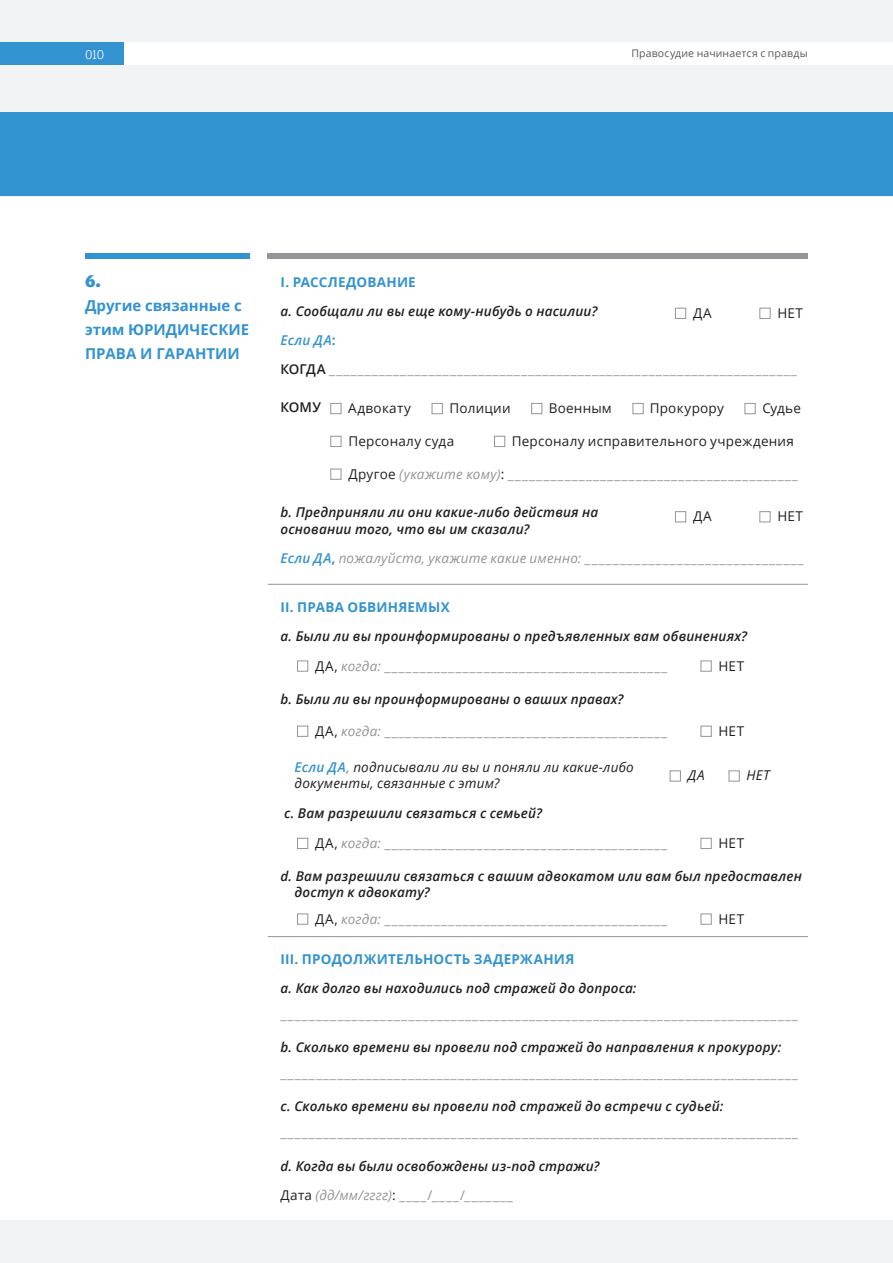
<style>
.page{position:relative;width:893px;height:1263px;background:#fff}
.page>*{position:absolute;margin:0;border:0;box-sizing:border-box;transform-origin:0 0}
.t1{font:900 18px "Amplitude";color:#3393d0}
.t2{font:700 15px/24px "Open Sans";color:#3393d0}
.Copy_Text_10_14_Left{font:13.5px "Open Sans";letter-spacing:.03em;color:#939598}
.Copy_Text_10_14_Left-2{font:italic 600 13.5px "Open Sans";letter-spacing:.015em;color:#231f20}
.Copy_Text_10_14_Left-3{font:13.5px "Open Sans";letter-spacing:.015em;color:#231f20}
.Copy_Text_10_14_Left-4{font:italic 13.5px "Open Sans";letter-spacing:.015em;color:#231f20}
.Copy_Text_10_14_Left-5{font:700 13.5px "Open Sans";letter-spacing:.015em;color:#3393d0}
.Copy_Text_10_14_Left-6{font:italic 600 13.5px "Open Sans";letter-spacing:.025em;color:#3393d0}
.Copy_Text_10_14_Left-7{font:600 13.5px "Open Sans";color:#231f20}
.t3{font:300 13.5px "Amplitude";color:#fff}
.t4{font:10.5px "Open Sans";letter-spacing:.015em;color:#57585a}
.s1{font-weight:700;font-style:normal}
.s2{font-weight:600;color:#231f20}
.s3{color:#231f20}
.s4{font-style:italic}
.s5{font-weight:600;font-style:italic;color:#3393d0}
.s6{font-weight:700;color:#3393d0}
.s7{font-weight:600;color:#3393d0}
.s8{font-weight:600;color:#939598}
</style>
<div class="page">
<div style="left:0;top:0;width:893px;height:196px;background:#f2f3f4"></div>
<div style="left:0;top:1220px;width:893px;height:43px;background:#f2f3f4"></div>
<div style="left:0;top:43px;width:124px;height:22px;background:#3393d0"></div>
<div style="left:124px;top:43px;width:769px;height:22px;background:#fff"></div>
<div style="left:0;top:113px;width:893px;height:83px;background:#3393d0"></div>
<div style="left:85px;top:253px;width:165px;height:6px;background:#3393d0"></div>
<div style="left:268px;top:253px;width:540px;height:6px;background:#939598"></div>
<hr style="left:268px;top:584px;width:540px;height:1px;background:#939598">
<hr style="left:268px;top:936px;width:540px;height:1px;background:#939598">
<div style="left:675px;top:308px;width:11px;height:11px;border:1px solid #939598"></div>
<div style="left:759px;top:308px;width:11px;height:11px;border:1px solid #939598"></div>
<div style="left:675px;top:511px;width:11px;height:11px;border:1px solid #939598"></div>
<div style="left:759px;top:511px;width:11px;height:11px;border:1px solid #939598"></div>
<div style="left:670px;top:770px;width:11px;height:11px;border:1px solid #939598"></div>
<div style="left:729px;top:770px;width:11px;height:11px;border:1px solid #939598"></div>
<div style="left:297px;top:660px;width:11px;height:12px;border:1px solid #939598"></div>
<div style="left:701px;top:660px;width:11px;height:12px;border:1px solid #939598"></div>
<div style="left:297px;top:726px;width:11px;height:11px;border:1px solid #939598"></div>
<div style="left:701px;top:726px;width:11px;height:11px;border:1px solid #939598"></div>
<div style="left:297px;top:838px;width:11px;height:11px;border:1px solid #939598"></div>
<div style="left:701px;top:838px;width:11px;height:11px;border:1px solid #939598"></div>
<div style="left:297px;top:913px;width:11px;height:12px;border:1px solid #939598"></div>
<div style="left:701px;top:913px;width:11px;height:12px;border:1px solid #939598"></div>
<div style="left:330px;top:403px;width:11px;height:11px;border:1px solid #939598"></div>
<div style="left:432px;top:403px;width:11px;height:11px;border:1px solid #939598"></div>
<div style="left:531px;top:403px;width:11px;height:11px;border:1px solid #939598"></div>
<div style="left:632px;top:403px;width:12px;height:11px;border:1px solid #939598"></div>
<div style="left:330px;top:436px;width:11px;height:11px;border:1px solid #939598"></div>
<div style="left:744px;top:403px;width:12px;height:11px;border:1px solid #939598"></div>
<div style="left:494px;top:436px;width:11px;height:11px;border:1px solid #939598"></div>
<div style="left:330px;top:469px;width:11px;height:11px;border:1px solid #939598"></div>
<p class="t3" style="left:85px;top:46px;width:21px">010</p>
<p class="t4" style="left:631px;top:46px;width:178px">Правосудие начинается с правды</p>
<p class="t1" style="left:85px;top:269px;width:17px">6.</p>
<p class="t2" style="left:85px;top:293px;width:166px">Другие связанные с этим ЮРИДИЧЕСКИЕ<br>ПРАВА И ГАРАНТИИ</p>
<p class="Copy_Text_10_14_Left-5" style="left:281px;top:272px;width:137px">I. РАССЛЕДОВАНИЕ</p>
<p class="Copy_Text_10_14_Left-2" style="left:281px;top:302px;width:318px">a. Сообщали ли вы еще кому-нибудь о насилии?</p>
<p class="Copy_Text_10_14_Left-6" style="left:281px;top:331px;width:57px">Если ДА<span class="s1">:</span></p>
<p class="Copy_Text_10_14_Left" style="left:281px;top:360px;width:518px"><span class="s2">КОГДА</span> __________________________________________________________________</p>
<p class="Copy_Text_10_14_Left-7" style="left:281px;top:398px;width:42px">КОМУ</p>
<p class="Copy_Text_10_14_Left-3" style="left:693px;top:304px;width:20px">ДА</p>
<p class="Copy_Text_10_14_Left-3" style="left:777px;top:304px;width:27px">НЕТ</p>
<p class="Copy_Text_10_14_Left-3" style="left:763px;top:399px;width:40px">Судье</p>
<p class="Copy_Text_10_14_Left-3" style="left:512px;top:432px;width:284px">Персоналу исправительного учреждения</p>
<p class="Copy_Text_10_14_Left" style="left:348px;top:464px;width:451px"><span class="s3">Другое</span> <span class="s4">(укажите кому)</span><span class="s3">:</span> _________________________________________</p>
<p class="Copy_Text_10_14_Left-3" style="left:348px;top:399px;width:64px">Адвокату</p>
<p class="Copy_Text_10_14_Left-3" style="left:450px;top:399px;width:62px">Полиции</p>
<p class="Copy_Text_10_14_Left-3" style="left:549px;top:399px;width:65px">Военным</p>
<p class="Copy_Text_10_14_Left-3" style="left:650px;top:399px;width:76px">Прокурору</p>
<p class="Copy_Text_10_14_Left-3" style="left:348px;top:432px;width:107px">Персоналу суда</p>
<p class="Copy_Text_10_14_Left-2" style="left:281px;top:503px;width:319px">b. Предприняли ли они какие-либо действия на</p>
<p class="Copy_Text_10_14_Left-2" style="left:281px;top:519px;width:250px">основании того, что вы им сказали?</p>
<p class="Copy_Text_10_14_Left" style="left:281px;top:549px;width:525px"><span class="s5">Если ДА</span><span class="s6">,</span> <span class="s4">пожалуйста, укажите какие именно:</span> _______________________________</p>
<p class="Copy_Text_10_14_Left-5" style="left:281px;top:597px;width:171px">II. ПРАВА ОБВИНЯЕМЫХ</p>
<p class="Copy_Text_10_14_Left-2" style="left:281px;top:627px;width:468px">a. Были ли вы проинформированы о предъявленных вам обвинениях?</p>
<p class="Copy_Text_10_14_Left-3" style="left:693px;top:507px;width:20px">ДА</p>
<p class="Copy_Text_10_14_Left-3" style="left:777px;top:507px;width:27px">НЕТ</p>
<p class="Copy_Text_10_14_Left" style="left:315px;top:656px;width:354px"><span class="s3">ДА,</span> <span class="s4">когда:</span> ________________________________________</p>
<p class="Copy_Text_10_14_Left-3" style="left:719px;top:656px;width:27px">НЕТ</p>
<p class="Copy_Text_10_14_Left-2" style="left:281px;top:690px;width:344px">b. Были ли вы проинформированы о ваших правах?</p>
<p class="Copy_Text_10_14_Left" style="left:315px;top:721px;width:354px"><span class="s3">ДА,</span> <span class="s4">когда:</span> ________________________________________</p>
<p class="Copy_Text_10_14_Left-3" style="left:719px;top:721px;width:27px">НЕТ</p>
<p class="Copy_Text_10_14_Left-4" style="left:295px;top:758px;width:341px"><span class="s7">Если ДА</span><span class="s8">,</span> подписывали ли вы и поняли ли какие-либо</p>
<p class="Copy_Text_10_14_Left-4" style="left:295px;top:774px;width:206px">документы, связанные с этим?</p>
<p class="Copy_Text_10_14_Left-2" style="left:284px;top:803px;width:260px">c. Вам разрешили связаться с семьей?</p>
<p class="Copy_Text_10_14_Left-4" style="left:688px;top:766px;width:18px">ДА</p>
<p class="Copy_Text_10_14_Left-4" style="left:747px;top:766px;width:25px">НЕТ</p>
<p class="Copy_Text_10_14_Left" style="left:315px;top:834px;width:354px"><span class="s3">ДА,</span> <span class="s4">когда:</span> ________________________________________</p>
<p class="Copy_Text_10_14_Left-3" style="left:719px;top:834px;width:27px">НЕТ</p>
<p class="Copy_Text_10_14_Left-2" style="left:281px;top:867px;width:523px">d. Вам разрешили связаться с вашим адвокатом или вам был предоставлен</p>
<p class="Copy_Text_10_14_Left-2" style="left:295px;top:883px;width:137px">доступ к адвокату?</p>
<p class="Copy_Text_10_14_Left" style="left:315px;top:909px;width:354px"><span class="s3">ДА,</span> <span class="s4">когда:</span> ________________________________________</p>
<p class="Copy_Text_10_14_Left-3" style="left:719px;top:909px;width:27px">НЕТ</p>
<p class="Copy_Text_10_14_Left-5" style="left:281px;top:949px;width:295px">III. ПРОДОЛЖИТЕЛЬНОСТЬ ЗАДЕРЖАНИЯ</p>
<p class="Copy_Text_10_14_Left-2" style="left:281px;top:979px;width:357px">a. Как долго вы находились под стражей до допроса:</p>
<p class="Copy_Text_10_14_Left" style="left:281px;top:1004px;width:519px">_________________________________________________________________________</p>
<p class="Copy_Text_10_14_Left-2" style="left:281px;top:1038px;width:502px">b. Сколько времени вы провели под стражей до направления к прокурору:</p>
<p class="Copy_Text_10_14_Left" style="left:281px;top:1063px;width:519px">_________________________________________________________________________</p>
<p class="Copy_Text_10_14_Left-2" style="left:281px;top:1097px;width:444px">c. Сколько времени вы провели под стражей до встречи с судьей:</p>
<p class="Copy_Text_10_14_Left" style="left:281px;top:1122px;width:519px">_________________________________________________________________________</p>
<p class="Copy_Text_10_14_Left-2" style="left:281px;top:1156px;width:320px">d. Когда вы были освобождены из-под стражи?</p>
<p class="Copy_Text_10_14_Left" style="left:281px;top:1186px;width:234px"><span class="s3">Дата</span> <span class="s4">(дд/мм/гггг)</span><span class="s3">:</span> ____/____/_______</p>
</div>
